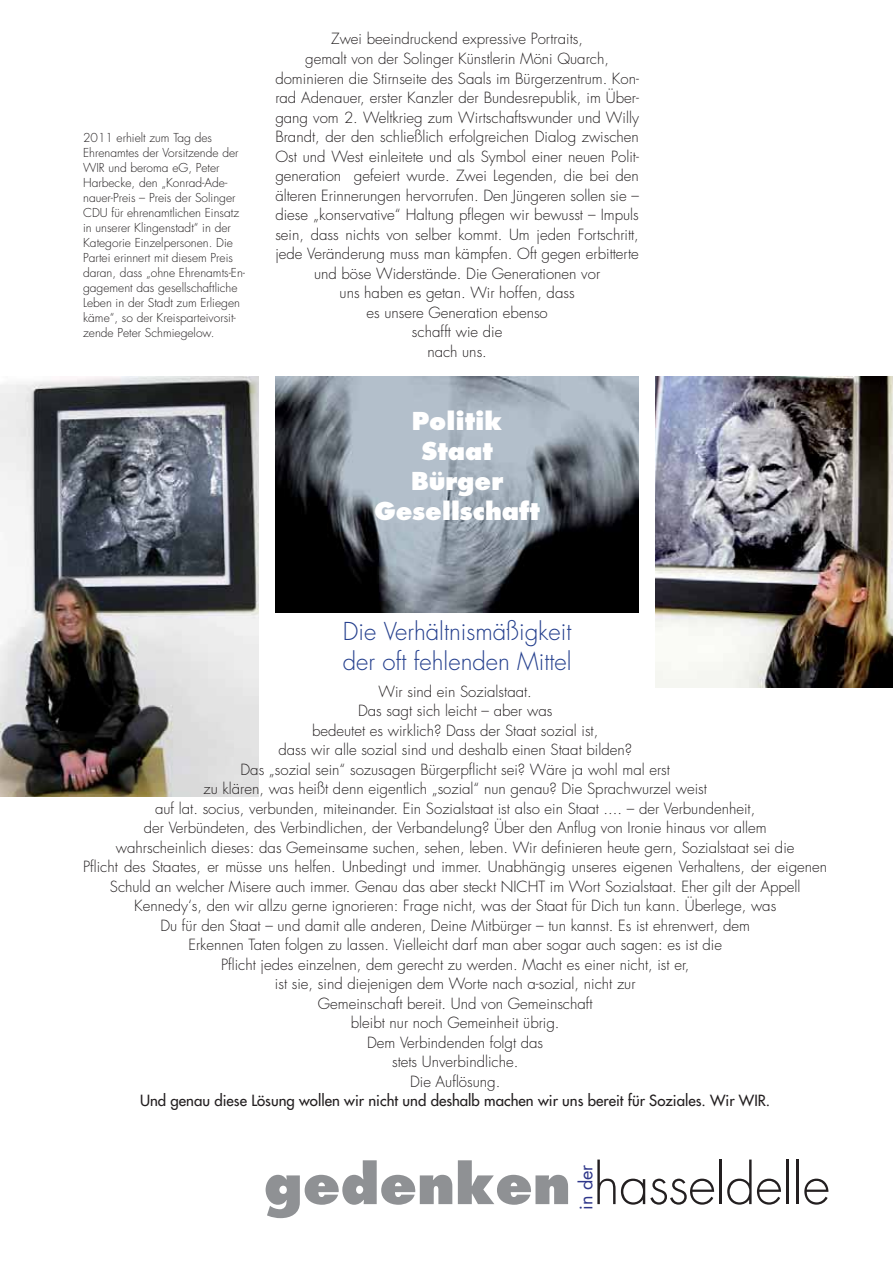
<style>
.page{position:relative;width:893px;height:1263px;background:#fff}
.page>*{position:absolute;margin:0;border:0;box-sizing:border-box;transform-origin:0 0}
.t1{font:300 54px "Futura";letter-spacing:-.01em;color:#231f20}
.t2{font:300 24px/30px "Futura";color:#25408e}
.t3{font:800 24px/30px "Futura";color:#fff;text-align:center}
.t4{font:18px "Futura";color:#2f378a}
.t5{font:300 15px/19.5px "Futura";color:#231f20;text-align:center}
.t6{font:15px "Futura";color:#231f20}
.t7{font:300 12px/15px "Futura";color:#231f20}
.s1{font-weight:800;color:#8f9194}
</style>
<div class="page">
<img style="left:275px;top:377px;width:364px;height:235px">
<img style="left:656px;top:377px;width:237px;height:311px">
<img style="left:0;top:377px;width:258px;height:420px">
<p class="t7" style="left:83px;top:131px;width:164px">2011 erhielt zum Tag des<br>Ehrenamtes der Vorsitzende der<br>WIR und beroma eG, Peter<br>Harbecke, den „Konrad-Ade&shy;nauer-Preis – Preis der Solinger<br>CDU für ehrenamtlichen Einsatz in unserer Klingenstadt“ in der<br>Kategorie Einzelpersonen. Die<br>Partei erinnert mit diesem Preis daran, dass „ohne Ehrenamts-En&shy;gagement das gesellschaftliche<br>Leben in der Stadt zum Erliegen käme“, so der Kreisparteivorsit&shy;zende Peter Schmiegelow.</p>
<p class="t5" style="left:275px;top:31px;width:365px">Zwei beeindruckend expressive Portraits,<br>gemalt von der Solinger Künstlerin Möni Quarch, dominieren die Stirnseite des Saals im Bürgerzentrum. Kon&shy;rad Adenauer, erster Kanzler der Bundesrepublik, im Über&shy;gang vom 2. Weltkrieg zum Wirtschaftswunder und Willy Brandt, der den schließlich erfolgreichen Dialog zwischen Ost und West einleitete und als Symbol einer neuen Polit&shy;generation gefeiert wurde. Zwei Legenden, die bei den älteren Erinnerungen hervorrufen. Den Jüngeren sollen sie – diese „konservative“ Haltung pflegen wir bewusst – Impuls sein, dass nichts von selber kommt. Um jeden Fortschritt, jede Veränderung muss man kämpfen. Oft gegen erbitterte und böse Widerstände. Die Generationen vor<br>uns haben es getan. Wir hoffen, dass<br>es unsere Generation ebenso<br>schafft wie die<br>nach uns.</p>
<h2 class="t3" style="left:374px;top:408px;width:167px">Politik<br>Staat<br>Bürger<br>Gesellschaft</h2>
<h2 class="t2" style="left:343px;top:618px;width:230px">Die Verhältnismäßigkeit der oft fehlenden Mittel</h2>
<p class="t5" style="left:83px;top:683px;width:746px">Wir sind ein Sozialstaat.<br>Das sagt sich leicht – aber was<br>bedeutet es wirklich? Dass der Staat sozial ist,<br>dass wir alle sozial sind und deshalb einen Staat bilden?<br>Das „sozial sein“ sozusagen Bürgerpflicht sei? Wäre ja wohl mal erst<br>zu klären, was heißt denn eigentlich „sozial“ nun genau? Die Sprachwurzel weist<br>auf lat. socius, verbunden, miteinander. Ein Sozialstaat ist also ein Staat .... – der Verbundenheit,<br>der Verbündeten, des Verbindlichen, der Verbandelung? Über den Anflug von Ironie hinaus vor allem<br>wahrscheinlich dieses: das Gemeinsame suchen, sehen, leben. Wir definieren heute gern, Sozialstaat sei die<br>Pflicht des Staates, er müsse uns helfen. Unbedingt und immer. Unabhängig unseres eigenen Verhaltens, der eigenen Schuld an welcher Misere auch immer. Genau das aber steckt NICHT im Wort Sozialstaat. Eher gilt der Appell Kennedy‘s, den wir allzu gerne ignorieren: Frage nicht, was der Staat für Dich tun kann. Überlege, was<br>Du für den Staat – und damit alle anderen, Deine Mitbürger – tun kannst. Es ist ehrenwert, dem<br>Erkennen Taten folgen zu lassen. Vielleicht darf man aber sogar auch sagen: es ist die<br>Pflicht jedes einzelnen, dem gerecht zu werden. Macht es einer nicht, ist er,<br>ist sie, sind diejenigen dem Worte nach a-sozial, nicht zur<br>Gemeinschaft bereit. Und von Gemeinschaft<br>bleibt nur noch Gemeinheit übrig.<br>Dem Verbindenden folgt das<br>stets Unverbindliche.<br>Die Auflösung.</p>
<p class="t6" style="left:140px;top:1093px;width:632px">Und genau diese Lösung wollen wir nicht und deshalb machen wir uns bereit für Soziales. Wir WIR.</p>
<h1 class="t1" style="left:264px;top:1159px;width:568px"><span class="s1">gedenken</span> hasseldelle</h1>
<p class="t4" style="left:578px;top:1209px;width:46px;rotate:-90deg">in der</p>
</div>
